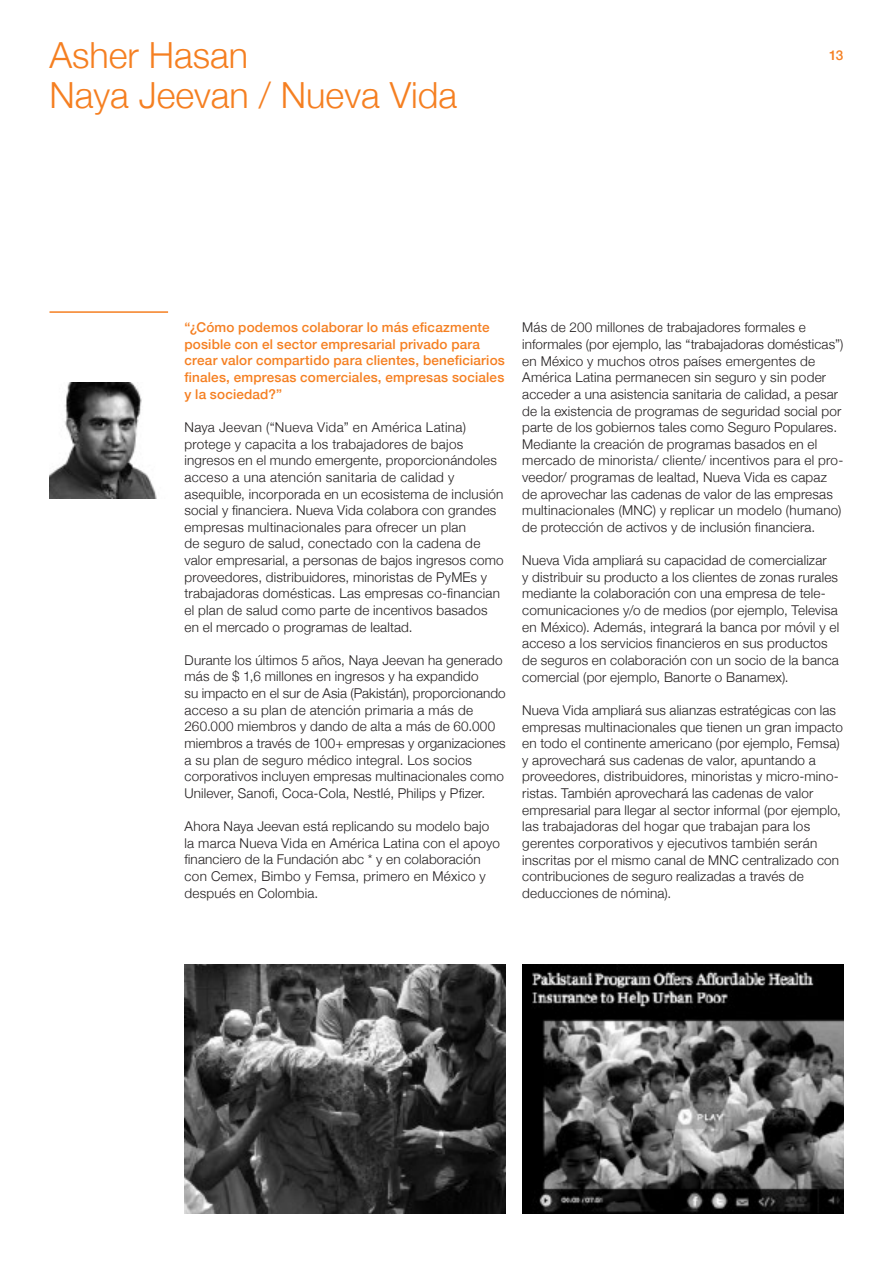
<style>
.page{position:relative;width:893px;height:1263px;background:#fff}
.page>*{position:absolute;margin:0;border:0;box-sizing:border-box;transform-origin:0 0}
.t1{font:300 36px/40.5px "Helvetica Neue";color:#f57f21}
.t2{font:300 13.5px/16.6px "Helvetica Neue";letter-spacing:.015em;color:#231f20}
.t3{font:500 13.5px/16.6px "Helvetica Neue";letter-spacing:.015em;color:#f57f21}
</style>
<div class="page">
<img style="left:522px;top:964px;width:321px;height:249px">
<img style="left:185px;top:964px;width:321px;height:249px">
<img style="left:50px;top:382px;width:107px;height:116px">
<hr style="left:50px;top:311px;width:118px;height:2px;background:#f57f21">
<h1 class="t1" style="left:50px;top:33px;width:409px">Asher Hasan<br>Naya Jeevan / Nueva Vida</h1>
<p class="t3" style="left:829px;top:46px;width:16px">13</p>
<p class="t3" style="left:185px;top:318px;width:322px">“¿Cómo podemos colaborar lo más eficazmente posible con el sector empresarial privado para crear valor compartido para clientes, beneficiarios finales, empresas comerciales, empresas sociales y la sociedad?”</p>
<p class="t2" style="left:185px;top:418px;width:321px">Naya Jeevan (“Nueva Vida” en América Latina) protege y capacita a los trabajadores de bajos ingresos en el mundo emergente, proporcionándoles acceso a una atención sanitaria de calidad y asequible, incorporada en un ecosistema de inclusión social y financiera. Nueva Vida colabora con grandes empresas multinacionales para ofrecer un plan<br>de seguro de salud, conectado con la cadena de valor empresarial, a personas de bajos ingresos como proveedores, distribuidores, minoristas de PyMEs y trabajadoras domésticas. Las empresas co-financian el plan de salud como parte de incentivos basados en el mercado o programas de lealtad.</p>
<p class="t2" style="left:185px;top:651px;width:323px">Durante los últimos 5 años, Naya Jeevan ha generado más de $ 1,6 millones en ingresos y ha expandido<br>su impacto en el sur de Asia (Pakistán), proporcionando acceso a su plan de atención primaria a más de 260.000 miembros y dando de alta a más de 60.000 miembros a través de 100+ empresas y organizaciones a su plan de seguro médico integral. Los socios corporativos incluyen empresas multinacionales como Unilever, Sanofi, Coca-Cola, Nestlé, Philips y Pfizer.</p>
<p class="t2" style="left:185px;top:817px;width:317px">Ahora Naya Jeevan está replicando su modelo bajo la marca Nueva Vida en América Latina con el apoyo financiero de la Fundación abc * y en colaboración con Cemex, Bimbo y Femsa, primero en México y después en Colombia.</p>
<p class="t2" style="left:522px;top:318px;width:323px">Más de 200 millones de trabajadores formales e informales (por ejemplo, las “trabajadoras domésticas”) en México y muchos otros países emergentes de América Latina permanecen sin seguro y sin poder acceder a una asistencia sanitaria de calidad, a pesar de la existencia de programas de seguridad social por parte de los gobiernos tales como Seguro Populares.<br>Mediante la creación de programas basados en el mercado de minorista/ cliente/ incentivos para el pro&shy;veedor/ programas de lealtad, Nueva Vida es capaz de aprovechar las cadenas de valor de las empresas multinacionales (MNC) y replicar un modelo (humano) de protección de activos y de inclusión financiera.</p>
<p class="t2" style="left:522px;top:551px;width:319px">Nueva Vida ampliará su capacidad de comercializar<br>y distribuir su producto a los clientes de zonas rurales mediante la colaboración con una empresa de tele&shy;comunicaciones y/o de medios (por ejemplo, Televisa en México). Además, integrará la banca por móvil y el acceso a los servicios financieros en sus productos de seguros en colaboración con un socio de la banca comercial (por ejemplo, Banorte o Banamex).</p>
<p class="t2" style="left:522px;top:701px;width:322px">Nueva Vida ampliará sus alianzas estratégicas con las empresas multinacionales que tienen un gran impacto en todo el continente americano (por ejemplo, Femsa) y aprovechará sus cadenas de valor, apuntando a proveedores, distribuidores, minoristas y micro-mino&shy;ristas. También aprovechará las cadenas de valor empresarial para llegar al sector informal (por ejemplo, las trabajadoras del hogar que trabajan para los gerentes corporativos y ejecutivos también serán inscritas por el mismo canal de MNC centralizado con contribuciones de seguro realizadas a través de deducciones de nómina).</p>
</div>
